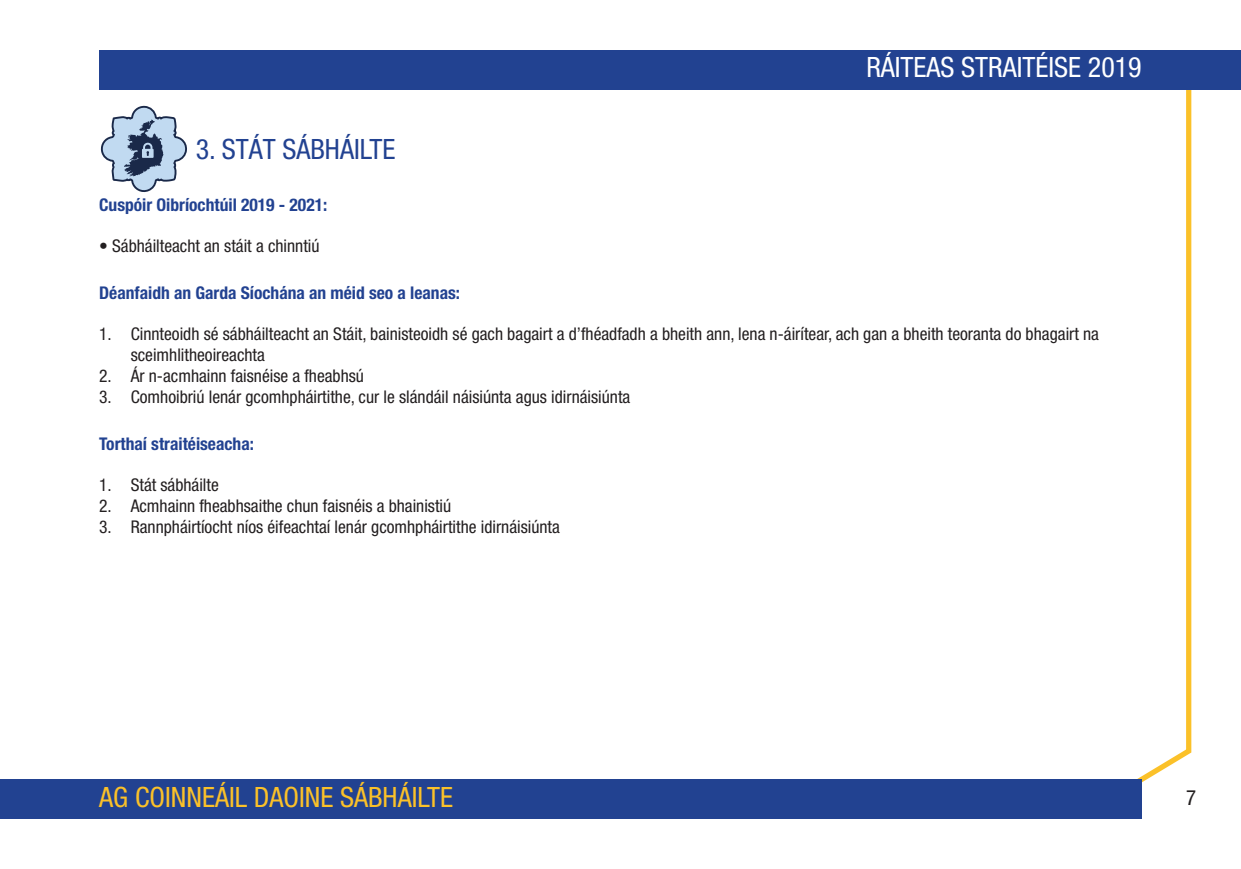
<style>
.page{position:relative;width:1241px;height:869px;background:#fff}
.page>*{position:absolute;margin:0;border:0;box-sizing:border-box;transform-origin:0 0}
.t1{font:condensed 28px "Helvetica Neue";color:#fbc129}
.t2{font:condensed 28px "Helvetica Neue";color:#fff}
.t3{font:condensed 28px "Helvetica Neue";color:#224291}
.t4{font:condensed 21px "Helvetica Neue";color:#231f20}
.t5{font:condensed 17.5px/21px "Helvetica Neue";color:#231f20}
.t6{font:700 condensed 17.5px "Helvetica Neue";color:#224291}
</style>
<div class="page">
<svg style="left:1127px;top:89px;width:66px;height:701px"></svg>
<div style="left:99px;top:50px;width:1141px;height:39px;background:#224291"></div>
<div style="left:0;top:779px;width:1141px;height:40px;background:#224291"></div>
<svg style="left:101px;top:106px;width:86px;height:86px"></svg>
<h1 class="t2" style="left:866px;top:57px;width:277px">RÁITEAS STRAITÉISE 2019</h1>
<h1 class="t3" style="left:196px;top:139px;width:201px">3. STÁT SÁBHÁILTE</h1>
<p class="t6" style="left:99px;top:193px;width:230px">Cuspóir Oibríochtúil 2019 - 2021:</p>
<p class="t5" style="left:99px;top:237px;width:222px">• Sábháilteacht an stáit a chinntiú</p>
<p class="t6" style="left:99px;top:281px;width:362px">Déanfaidh an Garda Síochána an méid seo a leanas:</p>
<p class="t5" style="left:131px;top:325px;width:969px;text-indent:-32px">1. Cinnteoidh sé sábháilteacht an Stáit, bainisteoidh sé gach bagairt a d’fhéadfadh a bheith ann, lena n-áirítear, ach gan a bheith teoranta do bhagairt na sceimhlitheoireachta</p>
<p class="t5" style="left:99px;top:367px;width:266px">2. Ár n-acmhainn faisnéise a fheabhsú</p>
<p class="t5" style="left:99px;top:388px;width:532px">3. Comhoibriú lenár gcomhpháirtithe, cur le slándáil náisiúnta agus idirnáisiúnta</p>
<p class="t6" style="left:99px;top:432px;width:156px">Torthaí straitéiseacha:</p>
<p class="t5" style="left:99px;top:475px;width:121px">1. Stát sábháilte</p>
<p class="t5" style="left:99px;top:496px;width:353px">2. Acmhainn fheabhsaithe chun faisnéis a bhainistiú</p>
<p class="t5" style="left:99px;top:517px;width:462px">3. Rannpháirtíocht níos éifeachtaí lenár gcomhpháirtithe idirnáisiúnta</p>
<h1 class="t1" style="left:99px;top:786px;width:355px">AG COINNEÁIL DAOINE SÁBHÁILTE</h1>
<p class="t4" style="left:1186px;top:789px;width:12px">7</p>
</div>
